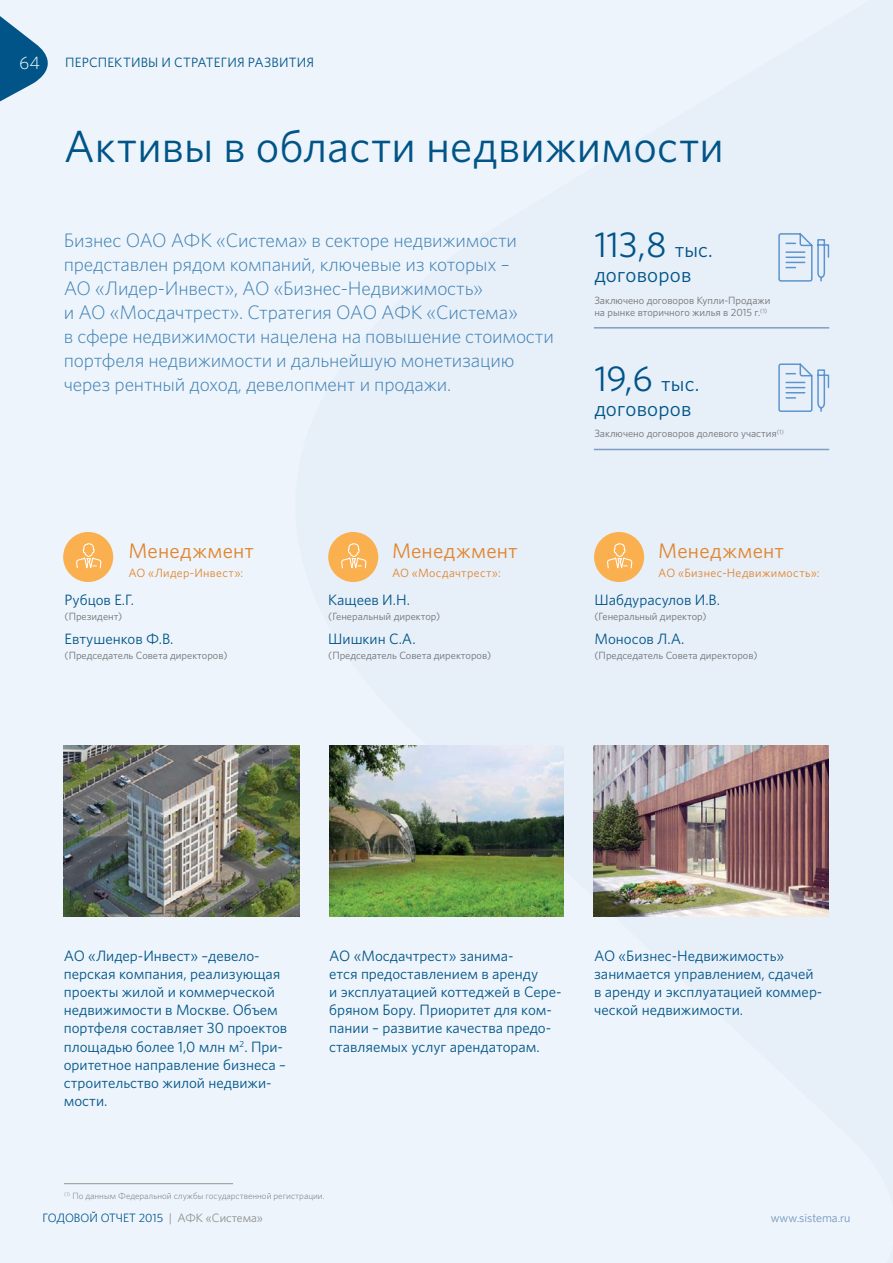
<style>
.page{position:relative;width:893px;height:1263px;background:#fff}
.page>*{position:absolute;margin:0;border:0;box-sizing:border-box;transform-origin:0 0}
.t1{font:45px "Whitney";letter-spacing:.005em;color:#005487}
.t2{font:36px "Whitney";color:#005487}
.t3{font:21px "Whitney";letter-spacing:.01em;color:#e2842a}
.t4{font:21px "Whitney";letter-spacing:.01em;color:#005487}
.t5{font:300 19.5px/24px "Whitney";letter-spacing:-.01em;color:#3d80b3}
.t6{font:300 18px "Whitney";color:#fff}
.t7{font:15px/18px "Whitney";color:#005487}
.t8{font:13.5px "Whitney";letter-spacing:.01em;color:#005487}
.t9{font:12px "Whitney";letter-spacing:.03em;color:#e2842a}
.t10{font:300 12px "Whitney";color:#005487}
.t11{font:300 12px "Whitney";color:#7f9ec2}
.t12{font:10.5px/12.6px "Whitney";color:#707374}
.t13{font:300 9px "Whitney";color:#707374}
.s1{font-size:21px}
.s2{color:#969693}
</style>
<div class="page">
<div style="left:0;top:0;width:81px;height:1263px;background:#edf4fb"></div>
<div style="left:81px;top:0;width:812px;height:1263px;background:#edf4fb"></div>
<div style="left:594px;top:532px;width:50px;height:50px;background:#fbb050;border-radius:50%"></div>
<svg style="left:607px;top:543px;width:26px;height:26px"></svg>
<img style="left:329px;top:745px;width:234px;height:172px">
<hr style="left:64px;top:1183px;width:169px;height:1px;background:#969693">
<img style="left:64px;top:745px;width:235px;height:172px">
<img style="left:594px;top:745px;width:235px;height:172px">
<div style="left:63px;top:532px;width:50px;height:50px;background:#fbb050;border-radius:50%"></div>
<svg style="left:76px;top:543px;width:26px;height:26px"></svg>
<div style="left:328px;top:532px;width:50px;height:50px;background:#fbb050;border-radius:50%"></div>
<svg style="left:341px;top:543px;width:26px;height:26px"></svg>
<hr style="left:594px;top:327px;width:235px;height:2px;background:#7f9ec2">
<hr style="left:594px;top:449px;width:235px;height:1px;background:#7f9ec2">
<svg style="left:778px;top:230px;width:52px;height:52px;background:#cbdcf0"></svg>
<svg style="left:778px;top:361px;width:52px;height:52px;background:#cbdcf0"></svg>
<svg style="left:0;top:0;width:63px;height:113px;background:#99bbd2"></svg>
<p class="t6" style="left:19px;top:50px;width:23px">64</p>
<p class="t8" style="left:65px;top:54px;width:250px">ПЕРСПЕКТИВЫ И СТРАТЕГИЯ РАЗВИТИЯ</p>
<h1 class="t1" style="left:64px;top:116px;width:662px">Активы в области недвижимости</h1>
<p class="t5" style="left:64px;top:228px;width:491px">Бизнес ОАО АФК «Система» в секторе недвижимости представлен рядом компаний, ключевые из которых –<br>АО «Лидер-Инвест», АО «Бизнес-Недвижимость»<br>и АО «Мосдачтрест». Стратегия ОАО АФК «Система»<br>в сфере недвижимости нацелена на повышение стоимости портфеля недвижимости и дальнейшую монетизацию через рентный доход, девелопмент и продажи.</p>
<h2 class="t2" style="left:594px;top:221px;width:120px">113,8 <span class="s1">тыс.</span></h2>
<h3 class="t4" style="left:594px;top:261px;width:98px">договоров</h3>
<p class="t12" style="left:594px;top:293px;width:178px">Заключено договоров Купли-Продажи на рынке вторичного жилья в 2015 г.<sup>(1)</sup></p>
<h2 class="t2" style="left:594px;top:354px;width:107px">19,6 <span class="s1">тыс.</span></h2>
<h3 class="t4" style="left:594px;top:395px;width:98px">договоров</h3>
<p class="t12" style="left:594px;top:427px;width:191px">Заключено договоров долевого участия<sup>(1)</sup></p>
<h3 class="t3" style="left:128px;top:537px;width:127px">Менеджмент</h3>
<p class="t9" style="left:128px;top:565px;width:116px">АО «Лидер-Инвест»:</p>
<p class="t7" style="left:65px;top:590px;width:71px">Рубцов Е.Г.</p>
<p class="t12" style="left:65px;top:610px;width:59px">(Президент)</p>
<p class="t7" style="left:65px;top:629px;width:110px">Евтушенков Ф.В.</p>
<p class="t12" style="left:65px;top:648px;width:165px">(Председатель Совета директоров)</p>
<h3 class="t3" style="left:392px;top:536px;width:127px">Менеджмент</h3>
<p class="t9" style="left:392px;top:565px;width:110px">АО «Мосдачтрест»:</p>
<p class="t7" style="left:328px;top:590px;width:83px">Кащеев И.Н.</p>
<p class="t12" style="left:328px;top:610px;width:114px">(Генеральный директор)</p>
<p class="t7" style="left:328px;top:629px;width:89px">Шишкин С.А.</p>
<p class="t12" style="left:328px;top:648px;width:165px">(Председатель Совета директоров)</p>
<h3 class="t3" style="left:658px;top:536px;width:127px">Менеджмент</h3>
<p class="t9" style="left:658px;top:565px;width:163px">АО «Бизнес-Недвижимость»:</p>
<p class="t7" style="left:594px;top:590px;width:127px">Шабдурасулов И.В.</p>
<p class="t12" style="left:594px;top:610px;width:114px">(Генеральный директор)</p>
<p class="t7" style="left:594px;top:629px;width:91px">Моносов Л.А.</p>
<p class="t12" style="left:594px;top:648px;width:165px">(Председатель Совета директоров)</p>
<p class="t7" style="left:64px;top:947px;width:225px">АО «Лидер-Инвест» –девело&shy;перская компания, реализующая проекты жилой и коммерческой недвижимости в Москве. Объем портфеля составляет 30 проектов площадью более 1,0 млн м<sup>2</sup>. При&shy;оритетное направление бизнеса – строительство жилой недвижи&shy;мости.</p>
<p class="t7" style="left:594px;top:947px;width:230px">АО «Бизнес-Недвижимость» занимается управлением, сдачей в аренду и эксплуатацией коммер&shy;ческой недвижимости.</p>
<p class="t7" style="left:329px;top:947px;width:234px">АО «Мосдачтрест» занима-<br>ется предоставлением в аренду<br>и эксплуатацией коттеджей в Сере&shy;бряном Бору. Приоритет для ком&shy;пании – развитие качества предо&shy;ставляемых услуг арендаторам.</p>
<p class="t13" style="left:64px;top:1190px;width:262px"><sup>(1)</sup> По данным Федеральной службы государственной регистрации.</p>
<p class="t10" style="left:43px;top:1210px;width:222px">ГОДОВОЙ ОТЧЕТ 2015 <span class="s2">| АФК «Система»</span></p>
<p class="t11" style="left:771px;top:1210px;width:81px">www.sistema.ru</p>
</div>
